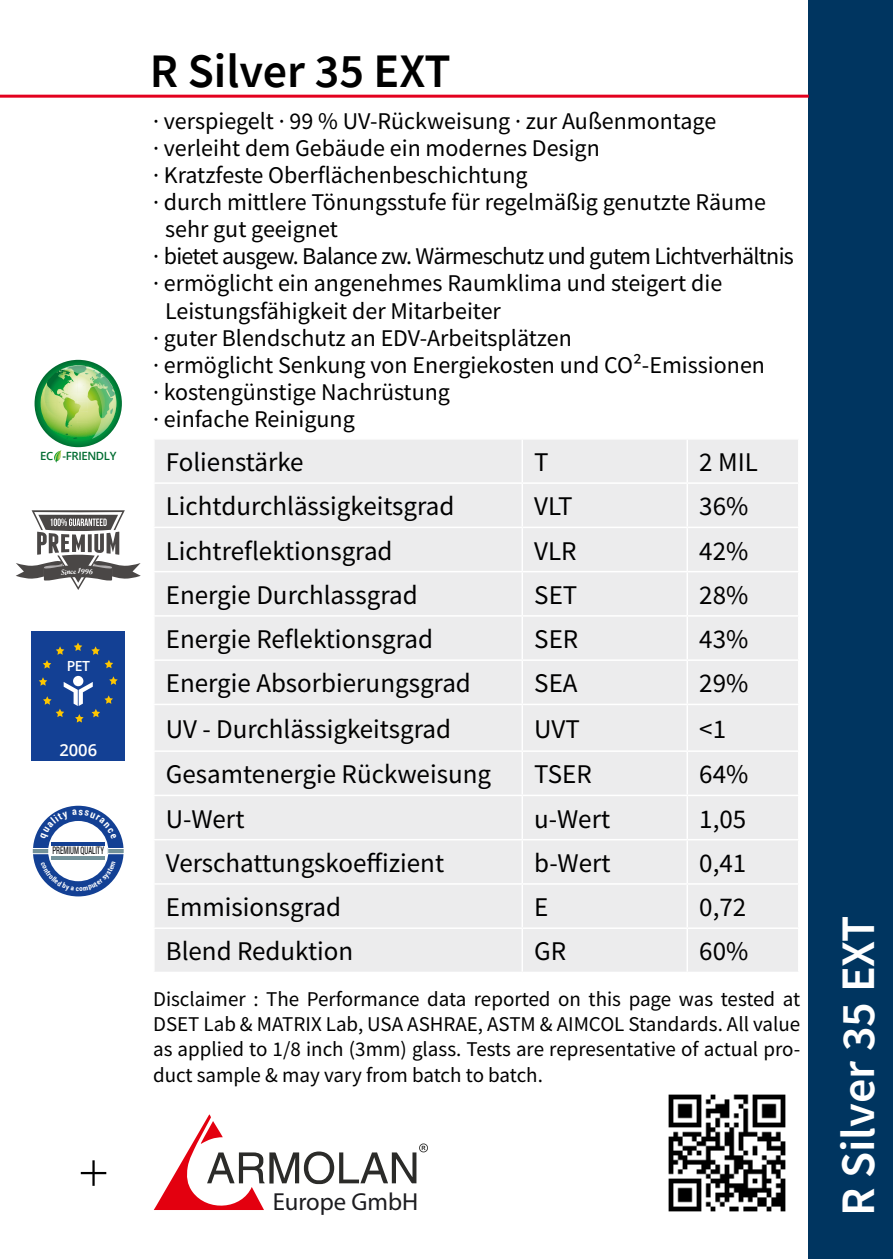
<style>
.page{position:relative;width:893px;height:1259px;background:#fff}
.page>*{position:absolute;margin:0;border:0;box-sizing:border-box;transform-origin:0 0}
.t1{font:600 48px "Source Sans Pro";color:#000}
.t2{font:600 48px "Source Sans Pro";color:#fff}
.t3{font:27px "Source Sans Pro";color:#000}
.t4{font:24.6px "Myriad Pro";color:#1c1c20}
.t5{font:24px "Source Sans Pro";color:#000}
.t6{font:24px "Source Sans Pro";letter-spacing:-.03em;color:#000}
.t7{font:21px/25.2px "Source Sans Pro";color:#000;text-align:justify}
.t8{font:600 16.5px "Open Sans";color:#fff}
.t9{font:600 14.1px "Open Sans";color:#fff}
.t10{font:600 11.4px "Open Sans";letter-spacing:-.035em;color:#006c31}
.t11{font:10.5px "Roboto Condensed";color:#020204;scale:.66 1}
</style>
<div class="page">
<hr style="left:81px;top:1172px;width:25px;height:2px;background:#000">
<hr style="left:92px;top:1160px;width:3px;height:25px;background:#000">
<svg style="left:35px;top:360px;width:87px;height:87px"></svg>
<img style="left:39px;top:365px;width:78px;height:78px">
<svg style="left:54px;top:450px;width:8px;height:12px"></svg>
<div style="left:31px;top:631px;width:94px;height:130px;background:#134094"></div>
<svg style="left:43px;top:646px;width:21px;height:22px"></svg>
<svg style="left:74px;top:642px;width:8px;height:9px"></svg>
<svg style="left:91px;top:646px;width:22px;height:22px"></svg>
<svg style="left:39px;top:676px;width:79px;height:46px"></svg>
<div style="left:32px;top:848px;width:17px;height:6px;border:1px solid #fff"></div>
<div style="left:809px;top:0;width:84px;height:1259px;background:#003560"></div>
<svg style="left:419px;top:1143px;width:9px;height:9px"></svg>
<svg style="left:422px;top:1145px;width:4px;height:5px"></svg>
<svg style="left:154px;top:1114px;width:262px;height:96px"></svg>
<hr style="left:0;top:95px;width:809px;height:3px;background:#e3001e">
<div style="left:155px;top:440px;width:643px;height:531px;background:#ececed"></div>
<hr style="left:521px;top:439px;width:2px;height:43px;background:#fff">
<hr style="left:686px;top:439px;width:2px;height:43px;background:#fff">
<hr style="left:153px;top:482px;width:369px;height:2px;background:#fff">
<hr style="left:522px;top:482px;width:165px;height:2px;background:#fff">
<hr style="left:521px;top:484px;width:2px;height:42px;background:#fff">
<hr style="left:687px;top:482px;width:112px;height:2px;background:#fff">
<hr style="left:686px;top:484px;width:2px;height:42px;background:#fff">
<hr style="left:153px;top:526px;width:369px;height:2px;background:#fff">
<hr style="left:522px;top:526px;width:165px;height:2px;background:#fff">
<hr style="left:521px;top:528px;width:2px;height:43px;background:#fff">
<hr style="left:687px;top:526px;width:112px;height:2px;background:#fff">
<hr style="left:686px;top:528px;width:2px;height:43px;background:#fff">
<hr style="left:153px;top:571px;width:369px;height:1px;background:#fff">
<hr style="left:522px;top:571px;width:165px;height:1px;background:#fff">
<hr style="left:521px;top:572px;width:2px;height:43px;background:#fff">
<hr style="left:687px;top:571px;width:112px;height:1px;background:#fff">
<hr style="left:686px;top:572px;width:2px;height:43px;background:#fff">
<hr style="left:153px;top:615px;width:369px;height:1px;background:#fff">
<hr style="left:522px;top:615px;width:165px;height:1px;background:#fff">
<hr style="left:521px;top:616px;width:2px;height:43px;background:#fff">
<hr style="left:687px;top:615px;width:112px;height:1px;background:#fff">
<hr style="left:686px;top:616px;width:2px;height:43px;background:#fff">
<hr style="left:153px;top:659px;width:369px;height:2px;background:#fff">
<hr style="left:522px;top:659px;width:165px;height:2px;background:#fff">
<hr style="left:521px;top:661px;width:2px;height:42px;background:#fff">
<hr style="left:687px;top:659px;width:112px;height:2px;background:#fff">
<hr style="left:686px;top:661px;width:2px;height:42px;background:#fff">
<hr style="left:153px;top:703px;width:369px;height:2px;background:#fff">
<hr style="left:522px;top:703px;width:165px;height:2px;background:#fff">
<hr style="left:521px;top:705px;width:2px;height:45px;background:#fff">
<hr style="left:687px;top:703px;width:112px;height:2px;background:#fff">
<hr style="left:686px;top:705px;width:2px;height:45px;background:#fff">
<hr style="left:153px;top:750px;width:369px;height:2px;background:#fff">
<hr style="left:522px;top:750px;width:165px;height:2px;background:#fff">
<hr style="left:521px;top:752px;width:2px;height:42px;background:#fff">
<hr style="left:687px;top:750px;width:112px;height:2px;background:#fff">
<hr style="left:686px;top:752px;width:2px;height:42px;background:#fff">
<hr style="left:153px;top:794px;width:369px;height:2px;background:#fff">
<hr style="left:522px;top:794px;width:165px;height:2px;background:#fff">
<hr style="left:521px;top:796px;width:2px;height:43px;background:#fff">
<hr style="left:687px;top:794px;width:112px;height:2px;background:#fff">
<hr style="left:686px;top:796px;width:2px;height:43px;background:#fff">
<hr style="left:153px;top:839px;width:369px;height:1px;background:#fff">
<hr style="left:522px;top:839px;width:165px;height:1px;background:#fff">
<hr style="left:521px;top:840px;width:2px;height:43px;background:#fff">
<hr style="left:687px;top:839px;width:112px;height:1px;background:#fff">
<hr style="left:686px;top:840px;width:2px;height:43px;background:#fff">
<hr style="left:153px;top:883px;width:369px;height:1px;background:#fff">
<hr style="left:522px;top:883px;width:165px;height:1px;background:#fff">
<hr style="left:521px;top:884px;width:2px;height:43px;background:#fff">
<hr style="left:687px;top:883px;width:112px;height:1px;background:#fff">
<hr style="left:686px;top:884px;width:2px;height:43px;background:#fff">
<hr style="left:153px;top:927px;width:369px;height:2px;background:#fff">
<hr style="left:522px;top:927px;width:165px;height:2px;background:#fff">
<hr style="left:521px;top:929px;width:2px;height:42px;background:#fff">
<hr style="left:687px;top:927px;width:112px;height:2px;background:#fff">
<hr style="left:686px;top:929px;width:2px;height:42px;background:#fff">
<img style="left:668px;top:1094px;width:118px;height:118px">
<svg style="left:16px;top:510px;width:125px;height:80px"></svg>
<svg style="left:33px;top:805px;width:91px;height:91px"></svg>
<p class="t10" style="left:40px;top:448px;width:78px">EC -FRIENDLY</p>
<p class="t9" style="left:67px;top:656px;width:25px">PET</p>
<p class="t8" style="left:59px;top:738px;width:39px">2006</p>
<p class="t11" style="left:52px;top:843px;width:80px">PREMIUM QUALITY</p>
<h1 class="t1" style="left:150px;top:40px;width:302px">R Silver 35 EXT</h1>
<p class="t5" style="left:153px;top:106px;width:565px">· verspiegelt · 99 % UV-Rückweisung · zur Außenmontage</p>
<p class="t5" style="left:153px;top:133px;width:448px">· verleiht dem Gebäude ein modernes Design</p>
<p class="t5" style="left:153px;top:160px;width:376px">· Kratzfeste Oberflächenbeschichtung</p>
<p class="t5" style="left:153px;top:187px;width:614px">· durch mittlere Tönungsstufe für regelmäßig genutzte Räume</p>
<p class="t5" style="left:165px;top:214px;width:174px">sehr gut geeignet</p>
<p class="t6" style="left:153px;top:241px;width:642px">· bietet ausgew. Balance zw. Wärmeschutz und gutem Lichtverhältnis</p>
<p class="t5" style="left:153px;top:268px;width:571px">· ermöglicht ein angenehmes Raumklima und steigert die</p>
<p class="t5" style="left:165px;top:295px;width:337px">Leistungsfähigkeit der Mitarbeiter</p>
<p class="t5" style="left:153px;top:322px;width:420px">· guter Blendschutz an EDV-Arbeitsplätzen</p>
<p class="t5" style="left:153px;top:349px;width:613px">· ermöglicht Senkung von Energiekosten und CO²-Emissionen</p>
<p class="t5" style="left:153px;top:376px;width:298px">· kostengünstige Nachrüstung</p>
<p class="t5" style="left:153px;top:403px;width:203px">· einfache Reinigung</p>
<p class="t3" style="left:166px;top:445px;width:139px">Folienstärke</p>
<p class="t3" style="left:534px;top:445px;width:16px">T</p>
<p class="t3" style="left:699px;top:445px;width:60px">2 MIL</p>
<p class="t3" style="left:166px;top:489px;width:290px">Lichtdurchlässigkeitsgrad</p>
<p class="t3" style="left:534px;top:489px;width:40px">VLT</p>
<p class="t3" style="left:699px;top:489px;width:51px">36%</p>
<p class="t3" style="left:166px;top:533px;width:228px">Lichtreflektionsgrad</p>
<p class="t3" style="left:534px;top:533px;width:44px">VLR</p>
<p class="t3" style="left:699px;top:533px;width:51px">42%</p>
<p class="t3" style="left:166px;top:578px;width:253px">Energie Durchlassgrad</p>
<p class="t3" style="left:534px;top:578px;width:45px">SET</p>
<p class="t3" style="left:699px;top:578px;width:51px">28%</p>
<p class="t3" style="left:166px;top:622px;width:269px">Energie Reflektionsgrad</p>
<p class="t3" style="left:534px;top:622px;width:46px">SER</p>
<p class="t3" style="left:699px;top:622px;width:51px">43%</p>
<p class="t3" style="left:166px;top:666px;width:307px">Energie Absorbierungsgrad</p>
<p class="t3" style="left:534px;top:666px;width:45px">SEA</p>
<p class="t3" style="left:699px;top:666px;width:51px">29%</p>
<p class="t3" style="left:166px;top:712px;width:287px">UV - Durchlässigkeitsgrad</p>
<p class="t3" style="left:534px;top:712px;width:47px">UVT</p>
<p class="t3" style="left:699px;top:712px;width:28px">&lt;1</p>
<p class="t3" style="left:166px;top:757px;width:327px">Gesamtenergie Rückweisung</p>
<p class="t3" style="left:534px;top:757px;width:59px">TSER</p>
<p class="t3" style="left:699px;top:757px;width:51px">64%</p>
<p class="t3" style="left:166px;top:801px;width:80px">U-Wert</p>
<p class="t3" style="left:534px;top:801px;width:77px">u-Wert</p>
<p class="t3" style="left:699px;top:801px;width:48px">1,05</p>
<p class="t3" style="left:166px;top:846px;width:280px">Verschattungskoeffizient</p>
<p class="t3" style="left:534px;top:846px;width:78px">b-Wert</p>
<p class="t3" style="left:699px;top:846px;width:48px">0,41</p>
<p class="t3" style="left:166px;top:890px;width:177px">Emmisionsgrad</p>
<p class="t3" style="left:534px;top:890px;width:16px">E</p>
<p class="t3" style="left:699px;top:890px;width:48px">0,72</p>
<p class="t3" style="left:166px;top:934px;width:189px">Blend Reduktion</p>
<p class="t3" style="left:534px;top:934px;width:34px">GR</p>
<p class="t3" style="left:699px;top:934px;width:51px">60%</p>
<p class="t7" style="left:153px;top:986px;width:649px">Disclaimer : The Performance data reported on this page was tested at DSET Lab &amp; MATRIX Lab, USA ASHRAE, ASTM &amp; AIMCOL Standards. All value as applied to 1/8 inch (3mm) glass. Tests are representative of actual pro&shy;duct sample &amp; may vary from batch to batch.</p>
<p class="t4" style="left:273px;top:1186px;width:147px">Europe GmbH</p>
<h1 class="t2" style="left:827px;top:1216px;width:302px;rotate:-90deg">R Silver 35 EXT</h1>
</div>
